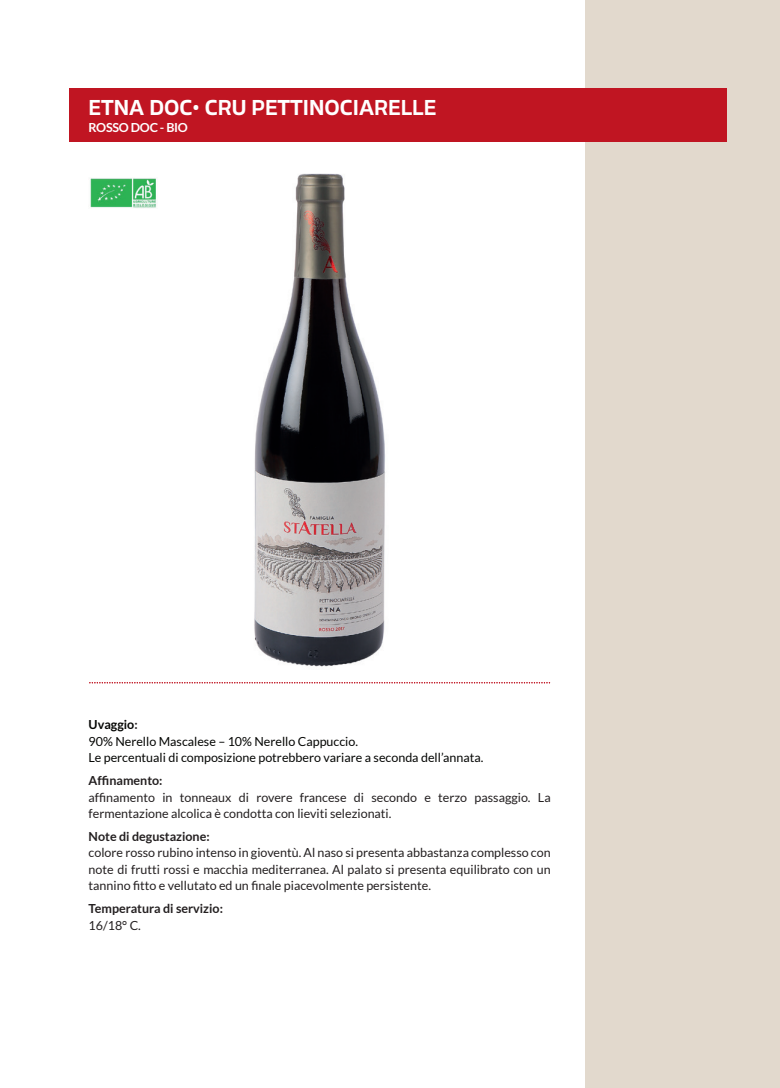
<style>
.page{position:relative;width:780px;height:1088px;background:#fff}
.page>*{position:absolute;margin:0;border:0;box-sizing:border-box;transform-origin:0 0}
.t1{font:500 22.5px "Allotrope";color:#fff}
.t2{font:12.5px/16.2px "Lato";color:#231f20}
.t3{font:12.5px/16.2px "Lato";color:#040503}
.t4{font:700 12.5px "Lato";color:#231f20}
.t5{font:700 12.5px "Lato";letter-spacing:-.02em;color:#fff}
.s1{font-weight:700}
.s2{font-weight:700;color:#231f20}
</style>
<div class="page">
<div style="left:585px;top:0;width:195px;height:1088px;background:#e2d9cd"></div>
<div style="left:69px;top:89px;width:657px;height:53px;background:#c01522"></div>
<svg style="left:89px;top:682px;width:461px;height:1px"></svg>
<img style="left:254px;top:173px;width:131px;height:494px">
<img style="left:90px;top:178px;width:66px;height:30px">
<h1 class="t1" style="left:89px;top:92px;width:349px">ETNA DOC• CRU PETTINOCIARELLE</h1>
<p class="t5" style="left:89px;top:121px;width:101px">ROSSO DOC - BIO</p>
<p class="t3" style="left:89px;top:717px;width:396px"><span class="s1">Uvaggio</span><span class="s2">:<br></span>90% Nerello Mascalese – 10% Nerello Cappuccio.<br>Le percentuali di composizione potrebbero variare a seconda dell’annata.</p>
<p class="t4" style="left:89px;top:773px;width:75px">Affinamento:</p>
<p class="t2" style="left:89px;top:789px;width:463px">affinamento in tonneaux di rovere francese di secondo e terzo passaggio. La fermentazione alcolica è condotta con lieviti selezionati.</p>
<p class="t4" style="left:89px;top:829px;width:123px">Note di degustazione:</p>
<p class="t2" style="left:89px;top:845px;width:463px;text-align:justify">colore rosso rubino intenso in gioventù. Al naso si presenta abbastanza complesso con note di frutti rossi e macchia mediterranea. Al palato si presenta equilibrato con un tannino fitto e vellutato ed un finale piacevolmente persistente.</p>
<p class="t4" style="left:89px;top:901px;width:136px">Temperatura di servizio:</p>
<p class="t2" style="left:89px;top:917px;width:54px">16/18° C.</p>
</div>
